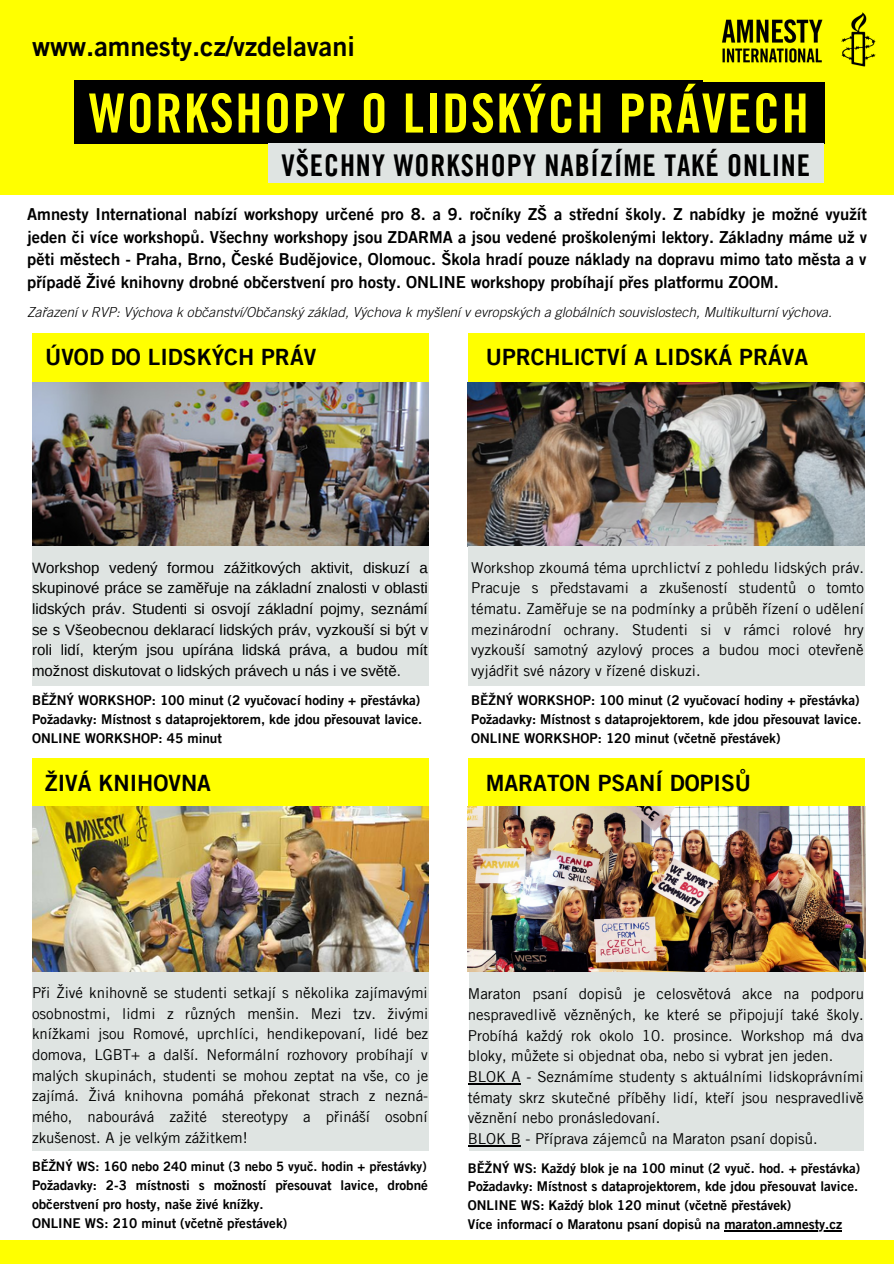
<style>
.page{position:relative;width:894px;height:1264px;background:#fff}
.page>*{position:absolute;margin:0;border:0;box-sizing:border-box;transform-origin:0 0}
.t1{font:54px "Amnesty Trade Gothic Bd Cn 20";letter-spacing:.03em;color:#ff0}
.t2{font:30px "Amnesty Trade Gothic Bd Cn 20";letter-spacing:.03em;color:#000}
.t3{font:27px "Amnesty Trade Gothic Bd 2";color:#000}
.t4{font:22.5px "Amnesty Trade Gothic Bd 2";color:#000}
.t5{font:16.5px/22.5px "Amnesty Trade Gothic Bd 2";color:#000;text-align:justify}
.t6{font:15px/20.7px "Amnesty Trade Gothic";color:#000;text-align:justify}
.t7{font:15px/20.7px "Arimo";color:#000;text-align:justify}
.t8{font:italic 300 13.8px "Amnesty Trade Gothic";color:#000}
.t9{font:13.5px/18.8px "Amnesty Trade Gothic Bd 2";color:#000}
.t10{font:13.35px "Amnesty Trade Gothic Bd 2";color:#000}
.t11{font:13.05px "Amnesty Trade Gothic Bd 2";color:#000}
</style>
<div class="page">
<div style="left:0;top:0;width:893px;height:195px;background:#ff0"></div>
<div style="left:74px;top:81px;width:750px;height:63px;background:#000"></div>
<div style="left:32px;top:333px;width:396px;height:48px;background:#ff0"></div>
<img style="left:32px;top:382px;width:396px;height:164px">
<div style="left:467px;top:333px;width:397px;height:48px;background:#ff0"></div>
<img style="left:467px;top:382px;width:397px;height:164px">
<div style="left:32px;top:758px;width:396px;height:48px;background:#ff0"></div>
<div style="left:467px;top:758px;width:397px;height:48px;background:#ff0"></div>
<div style="left:0;top:1240px;width:893px;height:23px;background:#ff0"></div>
<img style="left:722px;top:12px;width:154px;height:55px">
<div style="left:268px;top:144px;width:555px;height:39px;background:#dfe4e2"></div>
<div style="left:32px;top:546px;width:396px;height:139px;background:#dfe4e2"></div>
<div style="left:467px;top:546px;width:397px;height:139px;background:#dfe4e2"></div>
<div style="left:32px;top:971px;width:396px;height:179px;background:#dfe4e2"></div>
<div style="left:469px;top:971px;width:394px;height:179px;background:#dfe4e2"></div>
<img style="left:32px;top:807px;width:396px;height:164px">
<img style="left:467px;top:807px;width:398px;height:164px">
<hr style="left:467px;top:1083px;width:53px;height:1px;background:#000">
<hr style="left:467px;top:1145px;width:53px;height:1px;background:#000">
<hr style="left:724px;top:1230px;width:117px;height:1px;background:#000">
<p class="t3" style="left:32px;top:30px;width:324px">www.amnesty.cz/vzdelavani</p>
<p class="t1" style="left:89px;top:80px;width:721px">WORKSHOPY O LIDSKÝCH PRÁVECH</p>
<p class="t2" style="left:281px;top:147px;width:530px">VŠECHNY WORKSHOPY NABÍZÍME TAKÉ ONLINE</p>
<p class="t5" style="left:27px;top:203px;width:841px">Amnesty International nabízí workshopy určené pro 8. a 9. ročníky ZŠ a střední školy. Z nabídky je možné využít jeden či více workshopů. Všechny workshopy jsou ZDARMA a jsou vedené proškolenými lektory. Základny máme už v pěti městech - Praha, Brno, České Budějovice, Olomouc. Škola hradí pouze náklady na dopravu mimo tato města a v případě Živé knihovny drobné občerstvení pro hosty. ONLINE workshopy probíhají přes platformu ZOOM.</p>
<p class="t8" style="left:27px;top:304px;width:806px">Zařazení v RVP: Výchova k občanství/Občanský základ, Výchova k myšlení v evropských a globálních souvislostech, Multikulturní výchova.</p>
<p class="t4" style="left:45px;top:343px;width:272px">ÚVOD DO LIDSKÝCH PRÁV</p>
<p class="t4" style="left:485px;top:343px;width:324px">UPRCHLICTVÍ A LIDSKÁ PRÁVA</p>
<p class="t7" style="left:32px;top:557px;width:397px">Workshop vedený formou zážitkových aktivit, diskuzí a skupinové práce se zaměřuje na základní znalosti v oblasti lidských práv. Studenti si osvojí základní pojmy, seznámí se s Všeobecnou deklarací lidských práv, vyzkouší si být v roli lidí, kterým jsou upírána lidská práva, a budou mít možnost diskutovat o lidských právech u nás i ve světě.</p>
<p class="t9" style="left:32px;top:691px;width:390px">BĚŽNÝ WORKSHOP: 100 minut (2 vyučovací hodiny + přestávka)</p>
<p class="t9" style="left:32px;top:709px;width:392px">Požadavky: Místnost s dataprojektorem, kde jdou přesouvat lavice.</p>
<p class="t9" style="left:32px;top:728px;width:191px">ONLINE WORKSHOP: 45 minut</p>
<p class="t6" style="left:471px;top:556px;width:394px">Workshop zkoumá téma uprchlictví z pohledu lidských práv.<br>Pracuje s představami a zkušeností studentů o tomto tématu. Zaměřuje se na podmínky a průběh řízení o udělení mezinárodní ochrany. Studenti si v rámci rolové hry vyzkouší samotný azylový proces a budou moci otevřeně vyjádřit své názory v řízené diskuzi.</p>
<p class="t9" style="left:471px;top:691px;width:390px">BĚŽNÝ WORKSHOP: 100 minut (2 vyučovací hodiny + přestávka)</p>
<p class="t9" style="left:471px;top:709px;width:392px">Požadavky: Místnost s dataprojektorem, kde jdou přesouvat lavice.</p>
<p class="t9" style="left:471px;top:728px;width:311px">ONLINE WORKSHOP: 120 minut (včetně přestávek)</p>
<p class="t4" style="left:45px;top:768px;width:167px">ŽIVÁ KNIHOVNA</p>
<p class="t4" style="left:485px;top:768px;width:267px">MARATON PSANÍ DOPISŮ</p>
<p class="t6" style="left:32px;top:982px;width:398px">Při Živé knihovně se studenti setkají s několika zajímavými osobnostmi, lidmi z různých menšin. Mezi tzv. živými knížkami jsou Romové, uprchlíci, hendikepovaní, lidé bez domova, LGBT+ a další. Neformální rozhovory probíhají v malých skupinách, studenti se mohou zeptat na vše, co je zajímá. Živá knihovna pomáhá překonat strach z nezná&shy;mého, nabourává zažité stereotypy a přináší osobní zkušenost. A je velkým zážitkem!</p>
<p class="t11" style="left:32px;top:1158px;width:396px">BĚŽNÝ WS: 160 nebo 240 minut (3 nebo 5 vyuč. hodin + přestávky)</p>
<p class="t9" style="left:32px;top:1175px;width:397px">Požadavky: 2-3 místnosti s možností přesouvat lavice, drobné občerstvení pro hosty, naše živé knížky.</p>
<p class="t9" style="left:32px;top:1213px;width:257px">ONLINE WS: 210 minut (včetně přestávek)</p>
<p class="t6" style="left:467px;top:983px;width:397px">Maraton psaní dopisů je celosvětová akce na podporu nespravedlivě vězněných, ke které se připojují také školy.<br>Probíhá každý rok okolo 10. prosince. Workshop má dva bloky, můžete si objednat oba, nebo si vybrat jen jeden.</p>
<p class="t6" style="left:467px;top:1065px;width:397px">BLOK A - Seznámíme studenty s aktuálními lidskoprávními tématy skrz skutečné příběhy lidí, kteří jsou nespravedlivě věznění nebo pronásledovaní.</p>
<p class="t6" style="left:467px;top:1127px;width:351px">BLOK B - Příprava zájemců na Maraton psaní dopisů.</p>
<p class="t10" style="left:467px;top:1159px;width:394px">BĚŽNÝ WS: Každý blok je na 100 minut (2 vyuč. hod. + přestávka)</p>
<p class="t9" style="left:467px;top:1176px;width:392px">Požadavky: Místnost s dataprojektorem, kde jdou přesouvat lavice.</p>
<p class="t9" style="left:467px;top:1195px;width:325px">ONLINE WS: Každý blok 120 minut (včetně přestávek)</p>
<p class="t9" style="left:467px;top:1214px;width:376px">Více informací o Maratonu psaní dopisů na maraton.amnesty.cz</p>
</div>
